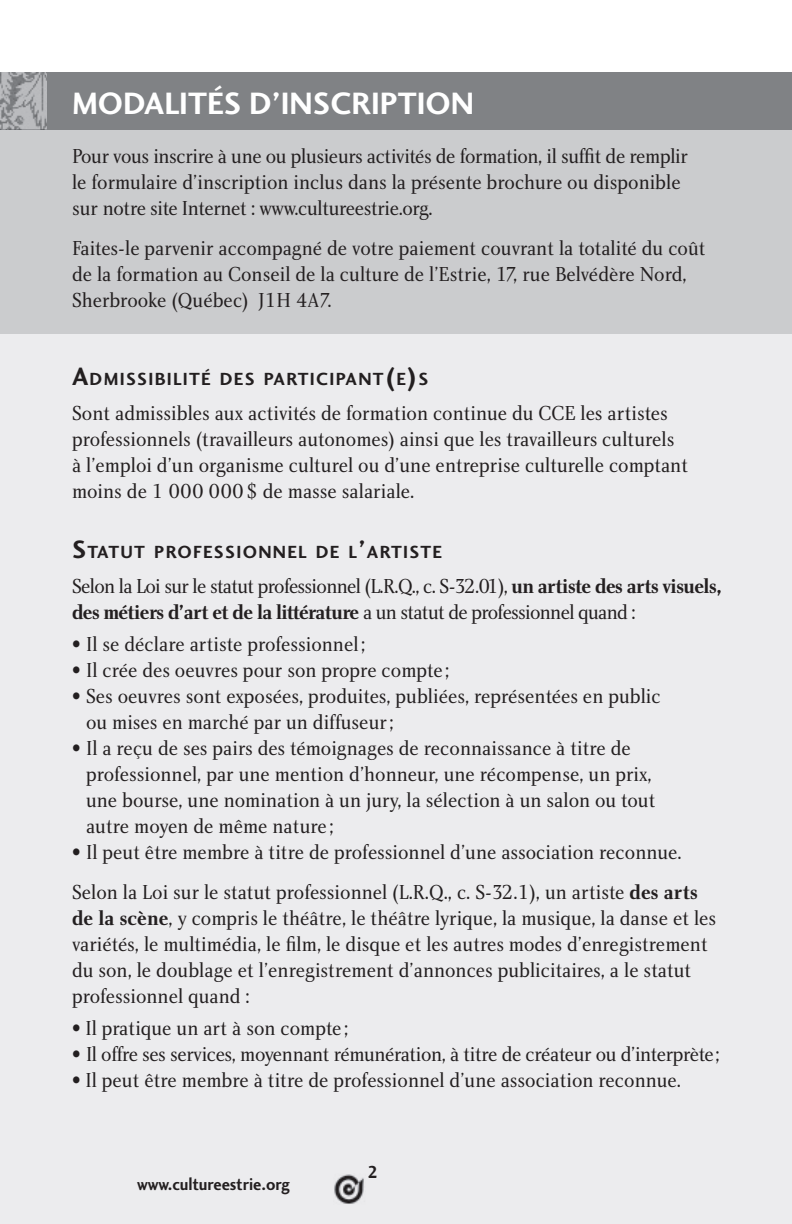
<style>
.page{position:relative;width:792px;height:1224px;background:#fff}
.page>*{position:absolute;margin:0;border:0;box-sizing:border-box;transform-origin:0 0}
.Titre_16_gras{font:32px "Charlotte Sans Bold Plain";color:#fff}
.Texte_intro{font:21px/26px "Charlotte Book Plain";color:#231f20;scale:.92 1}
.Texte_intro-2{font:21px/26px "Charlotte Book Plain";letter-spacing:-.02em;color:#231f20;scale:.92 1}
.Texte_intro-3{font:21px "Charlotte Book Plain";letter-spacing:-.035em;color:#231f20;scale:.92 1}
.Texte_intro-4{font:21px "Charlotte Bold Plain";letter-spacing:-.035em;color:#231f20;scale:.92 1}
.Titre_16_gras-2{font:18.2px "Charlotte Sans Bold Plain";letter-spacing:.07em;color:#231f20}
.t1{font:18px "Charlotte Sans Bold Plain";color:#231f20;scale:.92 1}
.s1{font-size:26px}
.s2{font-family:"Charlotte Bold Plain"}
.s3{font-family:"Charlotte Book Plain"}
</style>
<div class="page">
<div style="left:0;top:334px;width:792px;height:890px;background:#ececee"></div>
<div style="left:0;top:130px;width:792px;height:204px;background:#cbccce"></div>
<img style="left:0;top:72px;width:48px;height:58px">
<div style="left:48px;top:72px;width:744px;height:58px;background:#808285"></div>
<img style="left:334px;top:1174px;width:30px;height:30px">
<p class="Titre_16_gras" style="left:72px;top:85px;width:404px">MODALITÉS D’INSCRIPTION</p>
<p class="Texte_intro-2" style="left:72px;top:143px;width:671px">Pour vous inscrire à une ou plusieurs activités de formation, il suffit de remplir le formulaire d’inscription inclus dans la présente brochure ou disponible sur notre site Internet : www.cultureestrie.org.</p>
<p class="Texte_intro" style="left:72px;top:235px;width:690px">Faites-le parvenir accompagné de votre paiement couvrant la totalité du coût de la formation au Conseil de la culture de l’Estrie, 17, rue Belvédère Nord,<br>Sherbrooke (Québec) J1H 4A7.</p>
<p class="Titre_16_gras-2" style="left:72px;top:368px;width:358px"><span class="s1">A</span>DMISSIBILITÉ DES PARTICIPANT<span class="s1">(</span>E<span class="s1">)</span>S</p>
<p class="Texte_intro" style="left:72px;top:400px;width:671px">Sont admissibles aux activités de formation continue du CCE les artistes professionnels (travailleurs autonomes) ainsi que les travailleurs culturels à l’emploi d’un organisme culturel ou d’une entreprise culturelle comptant moins de 1 000 000$ de masse salariale.</p>
<p class="Titre_16_gras-2" style="left:72px;top:541px;width:372px"><span class="s1">S</span>TATUT PROFESSIONNEL DE L<span class="s1">’</span>ARTISTE</p>
<p class="Texte_intro-3" style="left:72px;top:574px;width:708px">Selon la Loi sur le statut professionnel (L.R.Q., c. S-32.01), <span class="s2">un artiste des arts visuels,</span></p>
<p class="Texte_intro-4" style="left:72px;top:600px;width:614px">des métiers d’art et de la littérature <span class="s3">a un statut de professionnel quand :</span></p>
<p class="Texte_intro" style="left:72px;top:631px;width:320px">• Il se déclare artiste professionnel;</p>
<p class="Texte_intro" style="left:72px;top:657px;width:412px">• Il crée des oeuvres pour son propre compte ;</p>
<p class="Texte_intro" style="left:86px;top:683px;width:626px;text-indent:-14px">• Ses oeuvres sont exposées, produites, publiées, représentées en public ou mises en marché par un diffuseur;</p>
<p class="Texte_intro" style="left:86px;top:735px;width:620px;text-indent:-14px">• Il a reçu de ses pairs des témoignages de reconnaissance à titre de professionnel, par une mention d’honneur, une récompense, un prix, une bourse, une nomination à un jury, la sélection à un salon ou tout autre moyen de même nature ;</p>
<p class="Texte_intro" style="left:72px;top:839px;width:664px">• Il peut être membre à titre de professionnel d’une association reconnue.</p>
<p class="Texte_intro" style="left:72px;top:879px;width:702px">Selon la Loi sur le statut professionnel (L.R.Q., c. S-32.1), un artiste <span class="s2">des arts de la scène</span>, y compris le théâtre, le théâtre lyrique, la musique, la danse et les variétés, le multimédia, le film, le disque et les autres modes d’enregistrement du son, le doublage et l’enregistrement d’annonces publicitaires, a le statut professionnel quand :</p>
<p class="Texte_intro" style="left:72px;top:1015px;width:302px">• Il pratique un art à son compte ;</p>
<p class="Texte_intro-2" style="left:72px;top:1041px;width:706px">• Il offre ses services, moyennant rémunération, à titre de créateur ou d’interprète;</p>
<p class="Texte_intro" style="left:72px;top:1067px;width:664px">• Il peut être membre à titre de professionnel d’une association reconnue.</p>
<p class="t1" style="left:137px;top:1173px;width:167px">www.cultureestrie.org</p>
<p class="t1" style="left:368px;top:1161px;width:12px">2</p>
</div>
